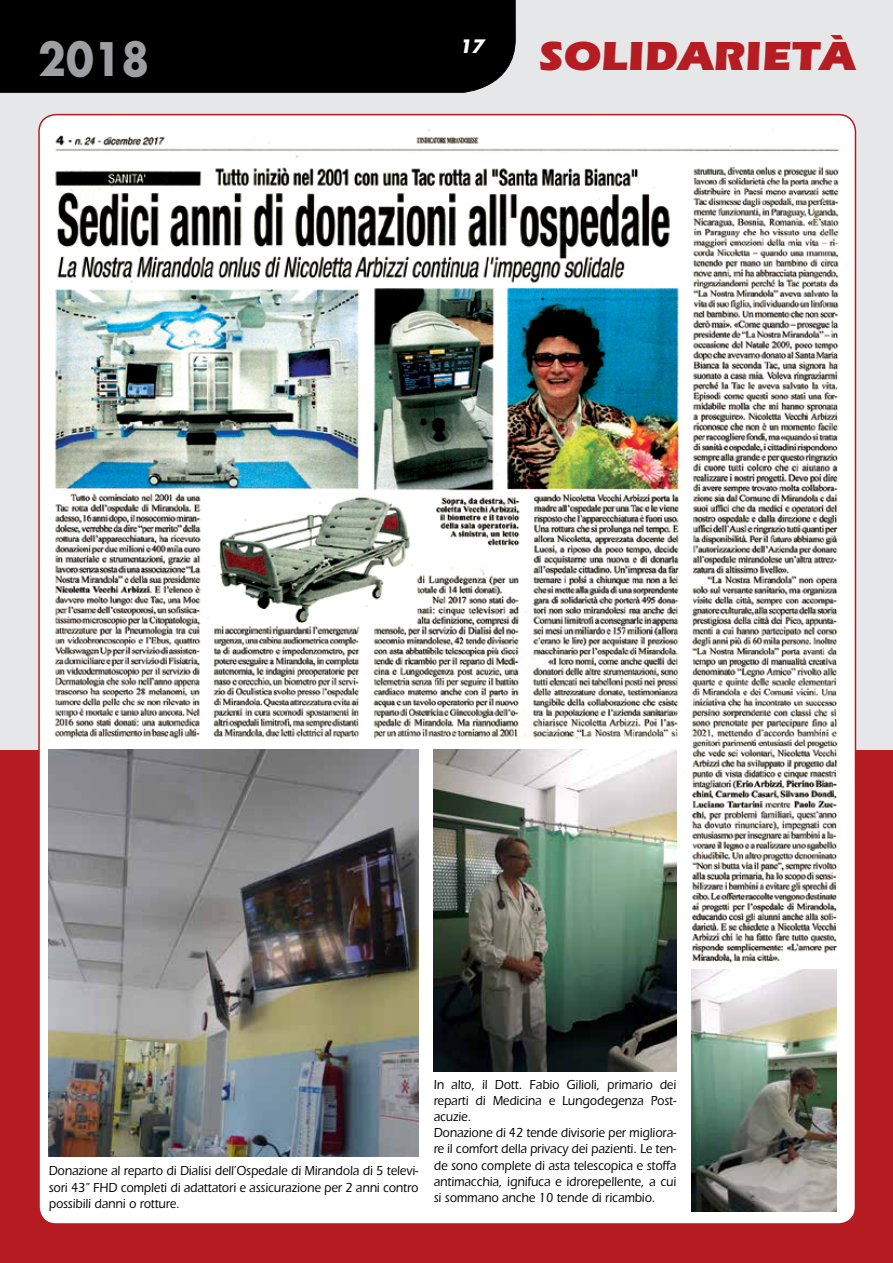
<style>
.page{position:relative;width:893px;height:1263px;background:#fff}
.page>*{position:absolute;margin:0;border:0;box-sizing:border-box;transform-origin:0 0}
.t1{font:700 45px "Futura";color:#9d9fa2;scale:.9 1}
.t2{font:900 42px "Itc Eras";color:#b61d22}
.t3{font:italic 700 18px "Futura";color:#fff}
.t4{font:500 13.5px/16.2px "Itc Eras";color:#000;text-align:justify;scale:.9 1}
</style>
<div class="page">
<div style="left:0;top:0;width:893px;height:753px;background:#e6e7e8"></div>
<div style="left:0;top:0;width:516px;height:93px;background:#000"></div>
<div style="left:0;top:750px;width:893px;height:513px;background:#b61d22"></div>
<div style="left:39px;top:115px;width:816px;height:1109px;background:#fff;border-radius:17px"></div>
<img style="left:49px;top:127px;width:799px;height:847px">
<img style="left:49px;top:750px;width:369px;height:407px">
<img style="left:434px;top:750px;width:242px;height:322px">
<img style="left:691px;top:970px;width:146px;height:242px">
<h1 class="t1" style="left:38px;top:27px;width:125px">2018</h1>
<h2 class="t2" style="left:537px;top:32px;width:319px">SOLIDARIETÀ</h2>
<h3 class="t3" style="left:459px;top:33px;width:26px">17</h3>
<p class="t4" style="left:49px;top:1163px;width:412px">Donazione al reparto di Dialisi dell’Ospedale di Mirandola di 5 televi&shy;sori 43” FHD completi di adattatori e assicurazione per 2 anni contro possibili danni o rotture.</p>
<p class="t4" style="left:434px;top:1076px;width:271px;text-align:left">In alto, il Dott. Fabio Gilioli, primario dei reparti di Medicina e Lungodegenza Post&shy;acuzie.<br>Donazione di 42 tende divisorie per migliora&shy;re il comfort della privacy dei pazienti. Le ten&shy;de sono complete di asta telescopica e stoffa antimacchia, ignifuca e idrorepellente, a cui si sommano anche 10 tende di ricambio.</p>
</div>
